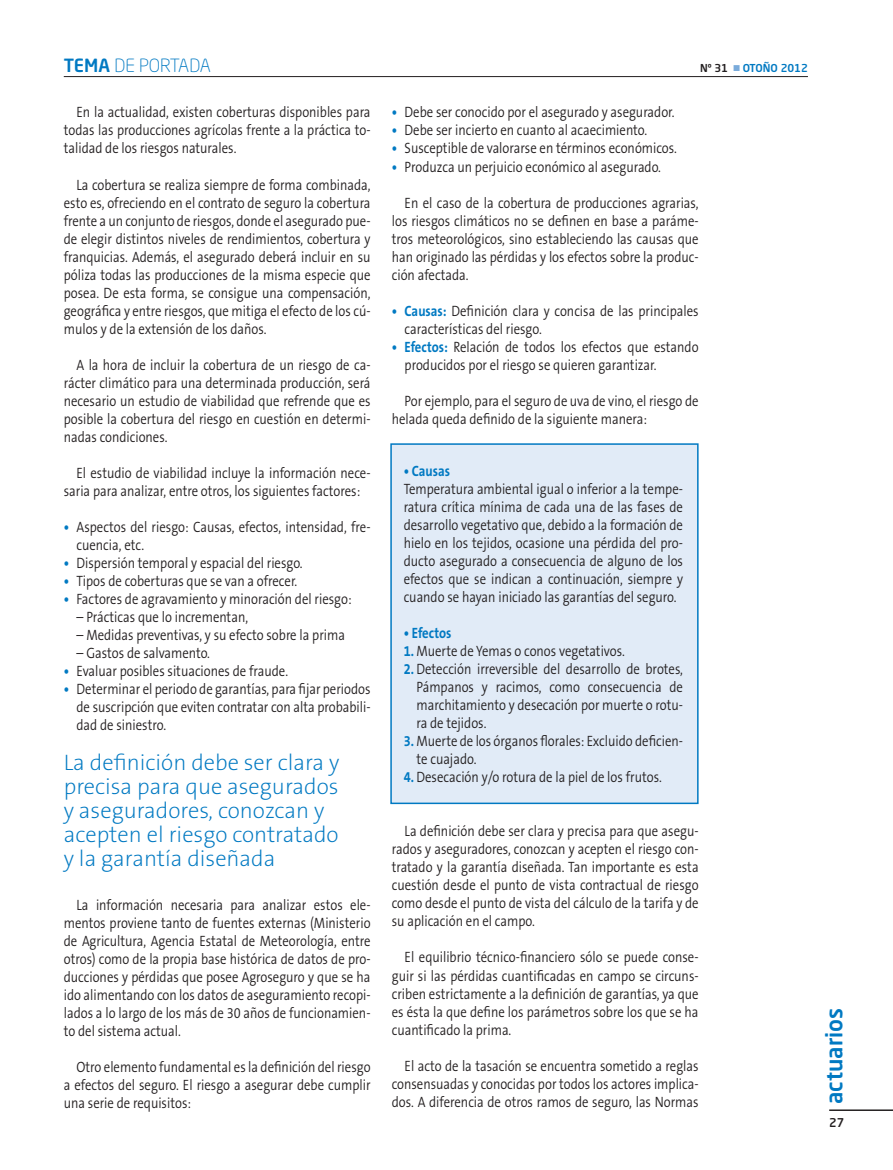
<style>
.page{position:relative;width:893px;height:1170px;background:#fff}
.page>*{position:absolute;margin:0;border:0;box-sizing:border-box;transform-origin:0 0}
.ladillo{font:200 22.5px/24px "The Sans B2";color:#0079c2}
.t1{font:500 22.5px "Neo Sans Std";color:#0079c2}
.t2{font:300 18px "Neo Sans Std";color:#0079c2}
.texto_comun{font:300 15px/18px "The Sans B4";color:#231f20;text-align:justify;scale:.85 1}
.texto_comun-2{font:700 15px "The Sans B7";color:#0079c2;scale:.85 1}
.t3{font:500 12px "Neo Sans Std";color:#231f20}
.t4{font:500 10.8px "Neo Sans Std";color:#0079c2}
.s1{font-weight:500}
.s2{font-family:"The Sans B7";font-weight:700;color:#0079c2}
.s3{color:#231f20}
.s4{color:#7aabdb}
</style>
<div class="page">
<hr style="left:64px;top:76px;width:744px;height:1px;background:#231f20">
<hr style="left:829px;top:1109px;width:64px;height:1px;background:#231f20">
<div style="left:390px;top:443px;width:309px;height:361px;background:#e1ebf7;border:2px solid #0079c2"></div>
<p class="t2" style="left:64px;top:55px;width:149px"><span class="s1">TEMA</span> DE PORTADA</p>
<p class="texto_comun" style="left:64px;top:104px;width:362px;text-indent:13px">En la actualidad, existen coberturas disponibles para todas las producciones agrícolas frente a la práctica to&shy;talidad de los riesgos naturales.</p>
<p class="texto_comun" style="left:64px;top:176px;width:362px;text-indent:13px">La cobertura se realiza siempre de forma combinada, esto es, ofreciendo en el contrato de seguro la cobertura frente a un conjunto de riesgos, donde el asegurado pue&shy;de elegir distintos niveles de rendimientos, cobertura y franquicias. Además, el asegurado deberá incluir en su póliza todas las producciones de la misma especie que posea. De esta forma, se consigue una compensación, geográfica y entre riesgos, que mitiga el efecto de los cú&shy;mulos y de la extensión de los daños.</p>
<p class="texto_comun" style="left:64px;top:356px;width:362px;text-indent:13px">A la hora de incluir la cobertura de un riesgo de ca&shy;rácter climático para una determinada producción, será necesario un estudio de viabilidad que refrende que es posible la cobertura del riesgo en cuestión en determi&shy;nadas condiciones.</p>
<p class="texto_comun" style="left:64px;top:464px;width:362px;text-indent:13px">El estudio de viabilidad incluye la información nece&shy;saria para analizar, entre otros, los siguientes factores:</p>
<p class="texto_comun" style="left:77px;top:518px;width:347px;text-indent:-13px"><span class="s2">•</span> Aspectos del riesgo: Causas, efectos, intensidad, fre&shy;cuencia, etc.</p>
<p class="texto_comun" style="left:64px;top:554px;width:283px"><span class="s2">•</span> Dispersión temporal y espacial del riesgo.</p>
<p class="texto_comun" style="left:64px;top:572px;width:276px"><span class="s2">•</span> Tipos de coberturas que se van a ofrecer.</p>
<p class="texto_comun" style="left:64px;top:590px;width:340px"><span class="s2">•</span> Factores de agravamiento y minoración del riesgo:</p>
<p class="texto_comun" style="left:77px;top:608px;width:203px">– Prácticas que lo incrementan,</p>
<p class="texto_comun" style="left:77px;top:626px;width:317px">– Medidas preventivas, y su efecto sobre la prima</p>
<p class="texto_comun" style="left:77px;top:644px;width:159px">– Gastos de salvamento.</p>
<p class="texto_comun" style="left:64px;top:662px;width:266px"><span class="s2">•</span> Evaluar posibles situaciones de fraude.</p>
<p class="texto_comun" style="left:77px;top:680px;width:347px;text-indent:-13px"><span class="s2">•</span> Determinar el periodo de garantías, para fijar periodos de suscripción que eviten contratar con alta probabili&shy;dad de siniestro.</p>
<p class="ladillo" style="left:64px;top:751px;width:277px">La definición debe ser clara y precisa para que asegurados y aseguradores, conozcan y acepten el riesgo contratado y la garantía diseñada</p>
<p class="texto_comun" style="left:64px;top:896px;width:362px;text-indent:13px">La información necesaria para analizar estos ele&shy;mentos proviene tanto de fuentes externas (Ministerio de Agricultura, Agencia Estatal de Meteorología, entre otros) como de la propia base histórica de datos de pro&shy;ducciones y pérdidas que posee Agroseguro y que se ha ido alimentando con los datos de aseguramiento recopi&shy;lados a lo largo de los más de 30 años de funcionamien&shy;to del sistema actual.</p>
<p class="texto_comun" style="left:64px;top:1058px;width:362px;text-indent:13px">Otro elemento fundamental es la definición del riesgo a efectos del seguro. El riesgo a asegurar debe cumplir una serie de requisitos:</p>
<p class="t4" style="left:700px;top:61px;width:109px"><span class="s3">Nº 31</span> <span class="s4">■</span> OTOÑO 2012</p>
<p class="texto_comun" style="left:392px;top:104px;width:334px"><span class="s2">•</span> Debe ser conocido por el asegurado y asegurador.</p>
<p class="texto_comun" style="left:392px;top:122px;width:302px"><span class="s2">•</span> Debe ser incierto en cuanto al acaecimiento.</p>
<p class="texto_comun" style="left:392px;top:140px;width:337px"><span class="s2">•</span> Susceptible de valorarse en términos económicos.</p>
<p class="texto_comun" style="left:392px;top:158px;width:318px"><span class="s2">•</span> Produzca un perjuicio económico al asegurado.</p>
<p class="texto_comun" style="left:392px;top:194px;width:362px;text-indent:13px">En el caso de la cobertura de producciones agrarias, los riesgos climáticos no se definen en base a paráme&shy;tros meteorológicos, sino estableciendo las causas que han originado las pérdidas y los efectos sobre la produc&shy;ción afectada.</p>
<p class="texto_comun" style="left:405px;top:302px;width:347px;text-indent:-13px"><span class="s2">• Causas:</span> Definición clara y concisa de las principales características del riesgo.</p>
<p class="texto_comun" style="left:405px;top:338px;width:347px;text-indent:-13px"><span class="s2">• Efectos:</span> Relación de todos los efectos que estando producidos por el riesgo se quieren garantizar.</p>
<p class="texto_comun" style="left:392px;top:392px;width:362px;text-indent:13px">Por ejemplo, para el seguro de uva de vino, el riesgo de helada queda definido de la siguiente manera:</p>
<p class="texto_comun-2" style="left:404px;top:462px;width:56px">• Causas</p>
<p class="texto_comun" style="left:404px;top:480px;width:330px">Temperatura ambiental igual o inferior a la tempe&shy;ratura crítica mínima de cada una de las fases de desarrollo vegetativo que, debido a la formación de hielo en los tejidos, ocasione una pérdida del pro&shy;ducto asegurado a consecuencia de alguno de los efectos que se indican a continuación, siempre y cuando se hayan iniciado las garantías del seguro.</p>
<p class="texto_comun-2" style="left:404px;top:624px;width:58px">• Efectos</p>
<p class="texto_comun" style="left:404px;top:642px;width:262px"><span class="s2">1.</span> Muerte de Yemas o conos vegetativos.</p>
<p class="texto_comun" style="left:416px;top:660px;width:315px;text-indent:-13px"><span class="s2">2.</span> Detección irreversible del desarrollo de brotes, Pámpanos y racimos, como consecuencia de marchitamiento y desecación por muerte o rotu&shy;ra de tejidos.</p>
<p class="texto_comun" style="left:416px;top:732px;width:315px;text-indent:-13px"><span class="s2">3.</span> Muerte de los órganos florales: Excluido deficien&shy;te cuajado.</p>
<p class="texto_comun" style="left:404px;top:768px;width:305px"><span class="s2">4.</span> Desecación y/o rotura de la piel de los frutos.</p>
<p class="texto_comun" style="left:392px;top:822px;width:362px;text-indent:13px">La definición debe ser clara y precisa para que asegu&shy;rados y aseguradores, conozcan y acepten el riesgo con&shy;tratado y la garantía diseñada. Tan importante es esta cuestión desde el punto de vista contractual de riesgo como desde el punto de vista del cálculo de la tarifa y de su aplicación en el campo.</p>
<p class="texto_comun" style="left:392px;top:948px;width:362px;text-indent:13px">El equilibrio técnico-financiero sólo se puede conse&shy;guir si las pérdidas cuantificadas en campo se circuns&shy;criben estrictamente a la definición de garantías, ya que es ésta la que define los parámetros sobre los que se ha cuantificado la prima.</p>
<p class="texto_comun" style="left:392px;top:1056px;width:362px;text-indent:13px">El acto de la tasación se encuentra sometido a reglas consensuadas y conocidas por todos los actores implica&shy;dos. A diferencia de otros ramos de seguro, las Normas</p>
<h1 class="t1" style="left:820px;top:1103px;width:98px;rotate:-90deg">actuarios</h1>
<p class="t3" style="left:829px;top:1115px;width:17px">27</p>
</div>
